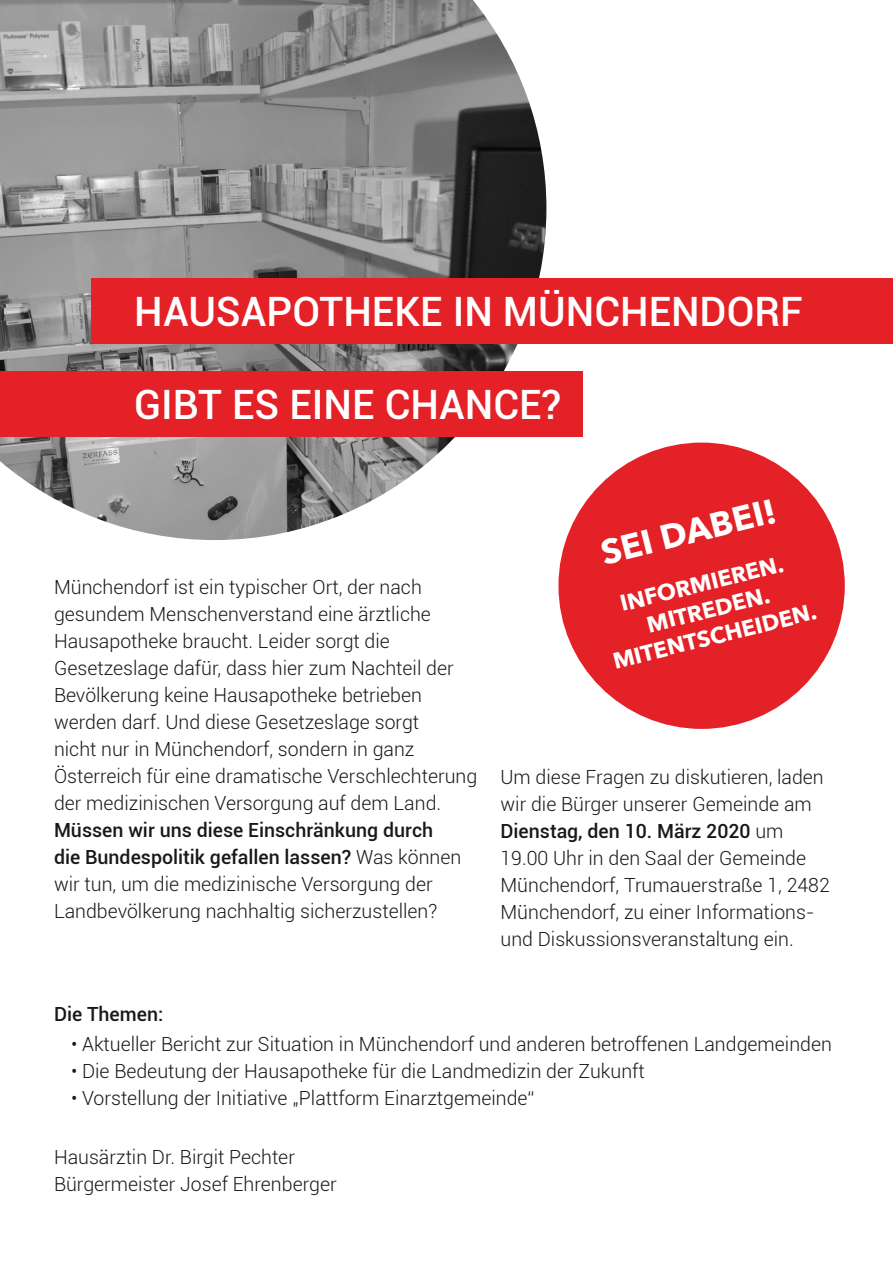
<style>
.page{position:relative;width:893px;height:1263px;background:#fff}
.page>*{position:absolute;margin:0;border:0;box-sizing:border-box;transform-origin:0 0}
.t1{font:500 40.5px "Roboto";color:#fff}
.t2{font:700 34.5px "Avenir Next";color:#fff}
.t3{font:700 22.5px "Avenir Next";color:#fff}
.t4{font:300 19.5px/27px "Roboto";color:#1a171c}
.t5{font:500 19.5px "Roboto";color:#1a171c}
.s1{font-weight:500}
</style>
<div class="page">
<img style="left:0;top:0;width:546px;height:540px">
<div style="left:92px;top:278px;width:801px;height:65px;background:#e42126"></div>
<div style="left:0;top:371px;width:583px;height:65px;background:#e42126"></div>
<div style="left:558px;top:443px;width:287px;height:286px;background:#e42126;border-radius:50%"></div>
<p class="t1" style="left:134px;top:283px;width:670px">HAUSAPOTHEKE IN MÜNCHENDORF</p>
<p class="t1" style="left:134px;top:376px;width:429px">GIBT ES EINE CHANCE?</p>
<p class="t4" style="left:54px;top:573px;width:425px">Münchendorf ist ein typischer Ort, der nach gesundem Menschenverstand eine ärztliche Hausapotheke braucht. Leider sorgt die Gesetzeslage dafür, dass hier zum Nachteil der Bevölkerung keine Hausapotheke betrieben werden darf. Und diese Gesetzeslage sorgt<br>nicht nur in Münchendorf, sondern in ganz Österreich für eine dramatische Verschlechterung der medizinischen Versorgung auf dem Land.<br><span class="s1">Müssen wir uns diese Einschränkung durch<br>die Bundespolitik gefallen lassen?</span> Was können wir tun, um die medizinische Versorgung der Landbevölkerung nachhaltig sicherzustellen?</p>
<p class="t2" style="left:594px;top:524px;width:181px;rotate:-14deg">SEI DABEI!</p>
<p class="t3" style="left:616px;top:585px;width:169px;rotate:-14deg">INFORMIEREN.</p>
<p class="t3" style="left:642px;top:606px;width:127px;rotate:-14deg">MITREDEN.</p>
<p class="t3" style="left:609px;top:642px;width:210px;rotate:-14deg">MITENTSCHEIDEN.</p>
<p class="t4" style="left:500px;top:763px;width:331px">Um diese Fragen zu diskutieren, laden wir die Bürger unserer Gemeinde am <span class="s1">Dienstag, den 10. März 2020</span> um 19.00 Uhr in den Saal der Gemeinde Münchendorf, Trumauerstraße 1, 2482<br>Münchendorf, zu einer Informations&shy;und Diskussionsveranstaltung ein.</p>
<p class="t5" style="left:54px;top:1001px;width:111px">Die Themen:</p>
<p class="t4" style="left:71px;top:1030px;width:762px">• Aktueller Bericht zur Situation in Münchendorf und anderen betroffenen Landgemeinden</p>
<p class="t4" style="left:71px;top:1057px;width:575px">• Die Bedeutung der Hausapotheke für die Landmedizin der Zukunft</p>
<p class="t4" style="left:71px;top:1084px;width:465px">• Vorstellung der Initiative „Plattform Einarztgemeinde“</p>
<p class="t4" style="left:54px;top:1143px;width:242px">Hausärztin Dr. Birgit Pechter</p>
<p class="t4" style="left:54px;top:1170px;width:284px">Bürgermeister Josef Ehrenberger</p>
</div>
